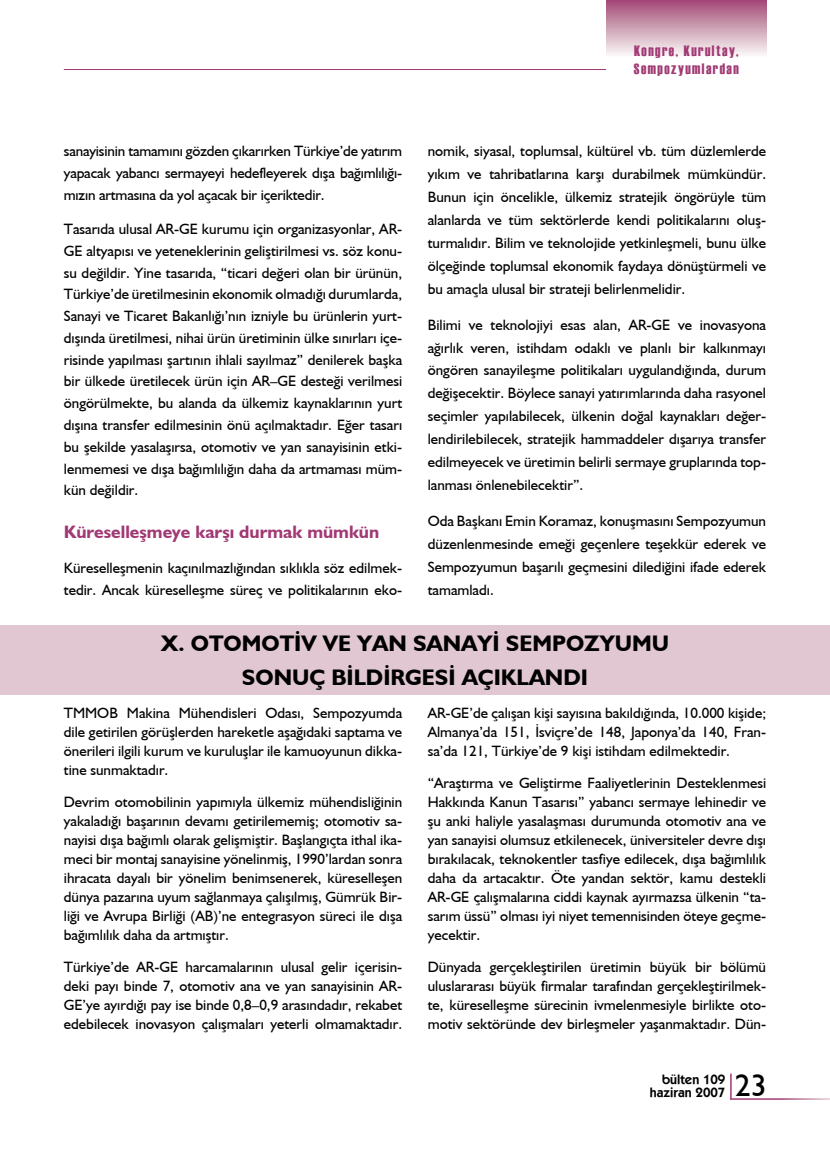
<style>
.page{position:relative;width:830px;height:1170px;background:#fff}
.page>*{position:absolute;margin:0;border:0;box-sizing:border-box;transform-origin:0 0}
.t1{font:31.5px "Humanist 521 BT";color:#000}
.t2{font:700 22.5px/34.2px "Humanist 521 BT";color:#000;text-align:center}
.t3{font:700 18px "Humanist 521 BT";color:#a13974}
.t4{font:15px/19px "Humanist 521 BT";color:#000;text-align:justify}
.t5{font:15px/18px "Haettenschweiler";letter-spacing:.1em;color:#a13974}
.t6{font:600 13.5px/13.5px "Kabel IT Cby BT";color:#000;text-align:right}
</style>
<div class="page">
<hr style="left:64px;top:69px;width:570px;height:1px;background:#a13974">
<hr style="left:729px;top:1073px;width:2px;height:26px;background:#a13974">
<hr style="left:729px;top:1098px;width:100px;height:1px;background:#fff">
<div style="left:606px;top:0;width:160px;height:74px;background:linear-gradient(to bottom,#a7527a,#fff)"></div>
<div style="left:0;top:624px;width:829px;height:70px;background:#e1c7d1"></div>
<p class="t5" style="left:633px;top:42px;width:106px">Kongre, Kurultay,<br>Sempozyumlardan</p>
<p class="t4" style="left:64px;top:140px;width:340px;line-height:21.8px">sanayisinin tamamını gözden çıkarırken Türkiye’de yatırım yapacak yabancı sermayeyi hedefleyerek dışa bağımlılığı&shy;mızın artmasına da yol açacak bir içeriktedir.</p>
<p class="t4" style="left:64px;top:218px;width:340px;line-height:21.8px">Tasarıda ulusal AR-GE kurumu için organizasyonlar, AR-GE altyapısı ve yeteneklerinin geliştirilmesi vs. söz konu&shy;su değildir. Yine tasarıda, “ticari değeri olan bir ürünün, Türkiye’de üretilmesinin ekonomik olmadığı durumlarda, Sanayi ve Ticaret Bakanlığı’nın izniyle bu ürünlerin yurt&shy;dışında üretilmesi, nihai ürün üretiminin ülke sınırları içe&shy;risinde yapılması şartının ihlali sayılmaz” denilerek başka bir ülkede üretilecek ürün için AR–GE desteği verilmesi öngörülmekte, bu alanda da ülkemiz kaynaklarının yurt dışına transfer edilmesinin önü açılmaktadır. Eğer tasarı bu şekilde yasalaşırsa, otomotiv ve yan sanayisinin etki&shy;lenmemesi ve dışa bağımlılığın daha da artmaması müm&shy;kün değildir.</p>
<p class="t3" style="left:64px;top:521px;width:317px">Küreselleşmeye karşı durmak mümkün</p>
<p class="t4" style="left:64px;top:556px;width:340px;line-height:21.8px">Küreselleşmenin kaçınılmazlığından sıklıkla söz edilmek&shy;tedir. Ancak küreselleşme süreç ve politikalarının eko-</p>
<p class="t4" style="left:427px;top:139px;width:340px;line-height:23px">nomik, siyasal, toplumsal, kültürel vb. tüm düzlemlerde yıkım ve tahribatlarına karşı durabilmek mümkündür.<br>Bunun için öncelikle, ülkemiz stratejik öngörüyle tüm alanlarda ve tüm sektörlerde kendi politikalarını oluş&shy;turmalıdır. Bilim ve teknolojide yetkinleşmeli, bunu ülke ölçeğinde toplumsal ekonomik faydaya dönüştürmeli ve bu amaçla ulusal bir strateji belirlenmelidir.</p>
<p class="t4" style="left:427px;top:312px;width:340px;line-height:23px">Bilimi ve teknolojiyi esas alan, AR-GE ve inovasyona ağırlık veren, istihdam odaklı ve planlı bir kalkınmayı öngören sanayileşme politikaları uygulandığında, durum değişecektir. Böylece sanayi yatırımlarında daha rasyonel seçimler yapılabilecek, ülkenin doğal kaynakları değer&shy;lendirilebilecek, stratejik hammaddeler dışarıya transfer edilmeyecek ve üretimin belirli sermaye gruplarında top&shy;lanması önlenebilecektir”.</p>
<p class="t4" style="left:427px;top:509px;width:340px;line-height:23px">Oda Başkanı Emin Koramaz, konuşmasını Sempozyumun düzenlenmesinde emeği geçenlere teşekkür ederek ve Sempozyumun başarılı geçmesini dilediğini ifade ederek tamamladı.</p>
<h2 class="t2" style="left:161px;top:625px;width:509px">X. OTOMOTİV VE YAN SANAYİ SEMPOZYUMU<br>SONUÇ BİLDİRGESİ AÇIKLANDI</h2>
<p class="t4" style="left:64px;top:702px;width:340px">TMMOB Makina Mühendisleri Odası, Sempozyumda dile getirilen görüşlerden hareketle aşağıdaki saptama ve önerileri ilgili kurum ve kuruluşlar ile kamuoyunun dikka&shy;tine sunmaktadır.</p>
<p class="t4" style="left:64px;top:791px;width:340px">Devrim otomobilinin yapımıyla ülkemiz mühendisliğinin yakaladığı başarının devamı getirilememiş; otomotiv sa&shy;nayisi dışa bağımlı olarak gelişmiştir. Başlangıçta ithal ika&shy;meci bir montaj sanayisine yönelinmiş, 1990’lardan sonra ihracata dayalı bir yönelim benimsenerek, küreselleşen dünya pazarına uyum sağlanmaya çalışılmış, Gümrük Bir&shy;liği ve Avrupa Birliği (AB)’ne entegrasyon süreci ile dışa bağımlılık daha da artmıştır.</p>
<p class="t4" style="left:64px;top:956px;width:340px">Türkiye’de AR-GE harcamalarının ulusal gelir içerisin&shy;deki payı binde 7, otomotiv ana ve yan sanayisinin AR-GE’ye ayırdığı pay ise binde 0,8–0,9 arasındadır, rekabet edebilecek inovasyon çalışmaları yeterli olmamaktadır.</p>
<p class="t4" style="left:427px;top:702px;width:340px">AR-GE’de çalışan kişi sayısına bakıldığında, 10.000 kişide; Almanya’da 151, İsviçre’de 148, Japonya’da 140, Fran&shy;sa’da 121, Türkiye’de 9 kişi istihdam edilmektedir.</p>
<p class="t4" style="left:427px;top:772px;width:340px">“Araştırma ve Geliştirme Faaliyetlerinin Desteklenmesi Hakkında Kanun Tasarısı” yabancı sermaye lehinedir ve şu anki haliyle yasalaşması durumunda otomotiv ana ve yan sanayisi olumsuz etkilenecek, üniversiteler devre dışı bırakılacak, teknokentler tasfiye edilecek, dışa bağımlılık daha da artacaktır. Öte yandan sektör, kamu destekli AR-GE çalışmalarına ciddi kaynak ayırmazsa ülkenin “ta&shy;sarım üssü” olması iyi niyet temennisinden öteye geçme&shy;yecektir.</p>
<p class="t4" style="left:427px;top:956px;width:340px">Dünyada gerçekleştirilen üretimin büyük bir bölümü uluslararası büyük firmalar tarafından gerçekleştirilmek&shy;te, küreselleşme sürecinin ivmelenmesiyle birlikte oto&shy;motiv sektöründe dev birleşmeler yaşanmaktadır. Dün-</p>
<p class="t6" style="left:649px;top:1071px;width:77px">bülten 109 haziran 2007</p>
<h1 class="t1" style="left:734px;top:1065px;width:33px">23</h1>
</div>
